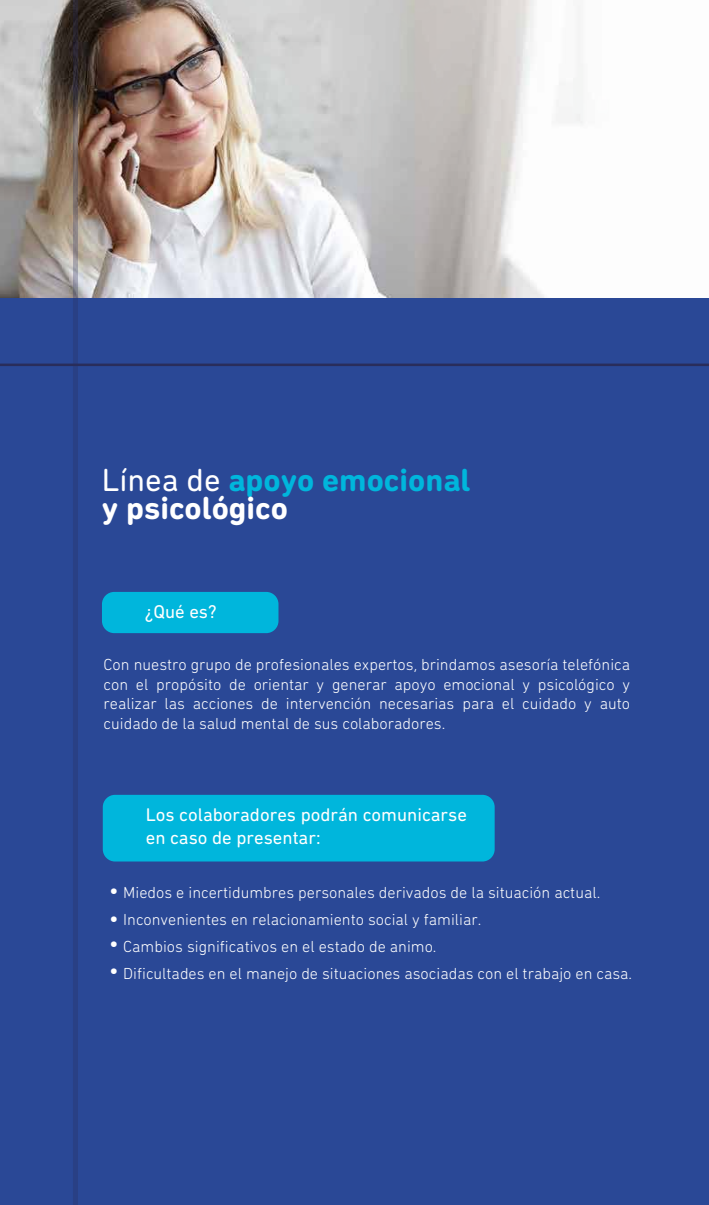
<style>
.page{position:relative;width:709px;height:1205px;background:#2a4896}
.page>*{position:absolute;margin:0;border:0;box-sizing:border-box;transform-origin:0 0}
.t1{font:700 32.5px/27.8px "DIN Next Rounded LT Pro";color:#00b6dc}
.t2{font:18.75px/22.5px "DIN Next Rounded LT Pro";color:#fff}
.t3{font:700 18.75px/28.1px "DIN Next Rounded LT Pro";color:#fff}
.t4{font:300 16.25px/19.5px "DIN Next Rounded LT Pro";color:#fff;text-align:justify}
.s1{font-weight:400;color:#fff}
.s2{color:#fff}
</style>
<div class="page">
<div style="left:102px;top:592px;width:176px;height:41px;background:#00b6dc;border-radius:12px"></div>
<div style="left:103px;top:795px;width:391px;height:66px;background:#00b6dc;border-radius:12px"></div>
<img style="left:0;top:0;width:709px;height:297px">
<hr style="left:0;top:364px;width:709px;height:2px;background:#292d5b">
<svg style="left:73px;top:0;width:5px;height:1205px;background:#37467b"></svg>
<h1 class="t1" style="left:102px;top:466px;width:370px"><span class="s1">Línea de</span> apoyo emocional <span class="s2">y psicológico</span></h1>
<p class="t2" style="left:145px;top:600px;width:73px">¿Qué es?</p>
<p class="t4" style="left:104px;top:654px;width:528px">Con nuestro grupo de profesionales expertos, brindamos asesoría telefónica con el propósito de orientar y generar apoyo emocional y psicológico y realizar las acciones de intervención necesarias para el cuidado y auto cuidado de la salud mental de sus colaboradores.</p>
<p class="t2" style="left:146px;top:803px;width:323px">Los colaboradores podrán comunicarse en caso de presentar:</p>
<p class="t4" style="left:123px;top:878px;width:510px;line-height:27px;text-align:left">Miedos e incertidumbres personales derivados de la situación actual.<br>Inconvenientes en relacionamiento social y familiar.<br>Cambios significativos en el estado de animo.<br>Dificultades en el manejo de situaciones asociadas con el trabajo en casa.</p>
<p class="t3" style="left:109px;top:876px;width:10px">• •</p>
<p class="t3" style="left:109px;top:931px;width:10px;line-height:26.2px">• •</p>
</div>
